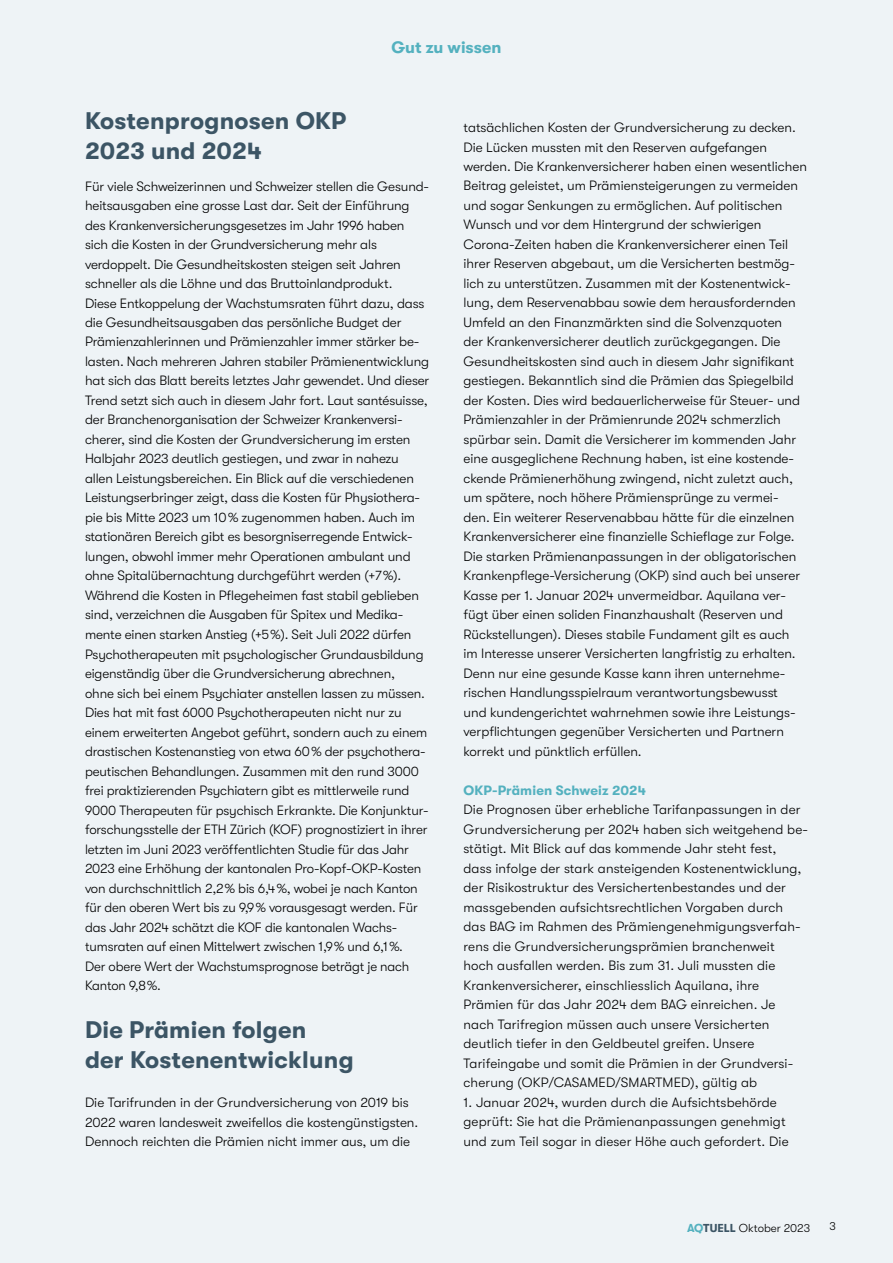
<style>
.page{position:relative;width:893px;height:1263px;background:#eef3f6}
.page>*{position:absolute;margin:0;border:0;box-sizing:border-box;transform-origin:0 0}
.t1{font:700 24px/30px "GT Walsheim";letter-spacing:.01em;color:#3c5565}
.t2{font:700 16.5px "GT Walsheim";color:#54b1bf}
.t3{font:300 13.5px/19.5px "GT Walsheim";letter-spacing:-.01em;color:#000}
.t4{font:300 13.5px/19.5px "GT Walsheim";letter-spacing:.01em;color:#000}
.t5{font:700 13.5px "GT Walsheim";letter-spacing:.01em;color:#54b1bf}
.t6{font:300 11.55px "GT Walsheim";color:#000}
.s1{font-weight:700;color:#54b1bf}
.s2{font-weight:700;color:#3c5565}
</style>
<div class="page">
<p class="t2" style="left:392px;top:38px;width:111px">Gut zu wissen</p>
<h1 class="t1" style="left:85px;top:106px;width:263px">Kostenprognosen OKP<br>2023 und 2024</h1>
<p class="t3" style="left:85px;top:176px;width:346px">Für viele Schweizerinnen und Schweizer stellen die Gesund&shy;heitsausgaben eine grosse Last dar. Seit der Einführung des Krankenversicherungsgesetzes im Jahr 1996 haben sich die Kosten in der Grundversicherung mehr als verdoppelt. Die Gesundheitskosten steigen seit Jahren schneller als die Löhne und das Bruttoinlandprodukt.<br>Diese Entkoppelung der Wachstumsraten führt dazu, dass die Gesundheitsausgaben das persönliche Budget der Prämienzahlerinnen und Prämienzahler immer stärker be&shy;lasten. Nach mehreren Jahren stabiler Prämienentwicklung hat sich das Blatt bereits letztes Jahr gewendet. Und dieser Trend setzt sich auch in diesem Jahr fort. Laut santésuisse, der Branchenorganisation der Schweizer Krankenversi&shy;cherer, sind die Kosten der Grundversicherung im ersten Halbjahr 2023 deutlich gestiegen, und zwar in nahezu allen Leistungsbereichen. Ein Blick auf die verschiedenen Leistungserbringer zeigt, dass die Kosten für Physiothera&shy;pie bis Mitte 2023 um 10 % zugenommen haben. Auch im stationären Bereich gibt es besorgniserregende Entwick&shy;lungen, obwohl immer mehr Operationen ambulant und ohne Spitalübernachtung durchgeführt werden (+7 %).<br>Während die Kosten in Pflegeheimen fast stabil geblieben sind, verzeichnen die Ausgaben für Spitex und Medika&shy;mente einen starken Anstieg (+5 %). Seit Juli 2022 dürfen Psychotherapeuten mit psychologischer Grundausbildung eigenständig über die Grundversicherung abrechnen,<br>ohne sich bei einem Psychiater anstellen lassen zu müssen.<br>Dies hat mit fast 6000 Psychotherapeuten nicht nur zu einem erweiterten Angebot geführt, sondern auch zu einem drastischen Kostenanstieg von etwa 60 % der psychothera&shy;peutischen Behandlungen. Zusammen mit den rund 3000 frei praktizierenden Psychiatern gibt es mittlerweile rund 9000 Therapeuten für psychisch Erkrankte. Die Konjunktur&shy;forschungsstelle der ETH Zürich (KOF) prognostiziert in ihrer letzten im Juni 2023 veröffentlichten Studie für das Jahr 2023 eine Erhöhung der kantonalen Pro-Kopf-OKP-Kosten von durchschnittlich 2,2% bis 6,4%, wobei je nach Kanton für den oberen Wert bis zu 9,9 % vorausgesagt werden. Für das Jahr 2024 schätzt die KOF die kantonalen Wachs&shy;tumsraten auf einen Mittelwert zwischen 1,9 % und 6,1 %.<br>Der obere Wert der Wachstumsprognose beträgt je nach Kanton 9,8 %.</p>
<h1 class="t1" style="left:85px;top:1015px;width:270px">Die Prämien folgen<br>der Kostenentwicklung</h1>
<p class="t3" style="left:85px;top:1093px;width:335px">Die Tarifrunden in der Grundversicherung von 2019 bis<br>2022 waren landesweit zweifellos die kostengünstigsten.<br>Dennoch reichten die Prämien nicht immer aus, um die</p>
<p class="t3" style="left:463px;top:118px;width:345px">tatsächlichen Kosten der Grundversicherung zu decken.<br>Die Lücken mussten mit den Reserven aufgefangen werden. Die Krankenversicherer haben einen wesentlichen Beitrag geleistet, um Prämiensteigerungen zu vermeiden und sogar Senkungen zu ermöglichen. Auf politischen Wunsch und vor dem Hintergrund der schwierigen Corona-Zeiten haben die Krankenversicherer einen Teil ihrer Reserven abgebaut, um die Versicherten bestmög&shy;lich zu unterstützen. Zusammen mit der Kostenentwick&shy;lung, dem Reservenabbau sowie dem herausfordernden Umfeld an den Finanzmärkten sind die Solvenzquoten<br>der Krankenversicherer deutlich zurückgegangen. Die Gesundheitskosten sind auch in diesem Jahr signifikant gestiegen. Bekanntlich sind die Prämien das Spiegelbild der Kosten. Dies wird bedauerlicherweise für Steuer- und Prämienzahler in der Prämienrunde 2024 schmerzlich spürbar sein. Damit die Versicherer im kommenden Jahr eine ausgeglichene Rechnung haben, ist eine kostende&shy;ckende Prämienerhöhung zwingend, nicht zuletzt auch, um spätere, noch höhere Prämiensprünge zu vermei&shy;den. Ein weiterer Reservenabbau hätte für die einzelnen Krankenversicherer eine finanzielle Schieflage zur Folge.<br>Die starken Prämienanpassungen in der obligatorischen Krankenpflege-Versicherung (OKP) sind auch bei unserer Kasse per 1. Januar 2024 unvermeidbar. Aquilana ver&shy;fügt über einen soliden Finanzhaushalt (Reserven und Rückstellungen). Dieses stabile Fundament gilt es auch im Interesse unserer Versicherten langfristig zu erhalten.<br>Denn nur eine gesunde Kasse kann ihren unternehme&shy;rischen Handlungsspielraum verantwortungsbewusst<br>und kundengerichtet wahrnehmen sowie ihre Leistungs&shy;verpflichtungen gegenüber Versicherten und Partnern korrekt und pünktlich erfüllen.</p>
<p class="t5" style="left:463px;top:783px;width:184px">OKP-Prämien Schweiz 2024</p>
<p class="t4" style="left:463px;top:800px;width:346px">Die Prognosen über erhebliche Tarifanpassungen in der Grundversicherung per 2024 haben sich weitgehend be&shy;stätigt. Mit Blick auf das kommende Jahr steht fest, dass infolge der stark ansteigenden Kostenentwicklung, der Risikostruktur des Versichertenbestandes und der massgebenden aufsichtsrechtlichen Vorgaben durch das BAG im Rahmen des Prämiengenehmigungsverfah&shy;rens die Grundversicherungsprämien branchenweit hoch ausfallen werden. Bis zum 31. Juli mussten die Krankenversicherer, einschliesslich Aquilana, ihre Prämien für das Jahr 2024 dem BAG einreichen. Je nach Tarifregion müssen auch unsere Versicherten deutlich tiefer in den Geldbeutel greifen. Unsere Tarifeingabe und somit die Prämien in der Grundversi&shy;cherung (OKP/CASAMED/SMARTMED), gültig ab</p>
<p class="t4" style="left:463px;top:1092px;width:327px">1. Januar 2024, wurden durch die Aufsichtsbehörde geprüft: Sie hat die Prämienanpassungen genehmigt und zum Teil sogar in dieser Höhe auch gefordert. Die</p>
<p class="t6" style="left:687px;top:1221px;width:125px"><span class="s1">AQ</span><span class="s2">TUELL</span> Oktober 2023</p>
<p class="t6" style="left:829px;top:1220px;width:8px">3</p>
</div>
